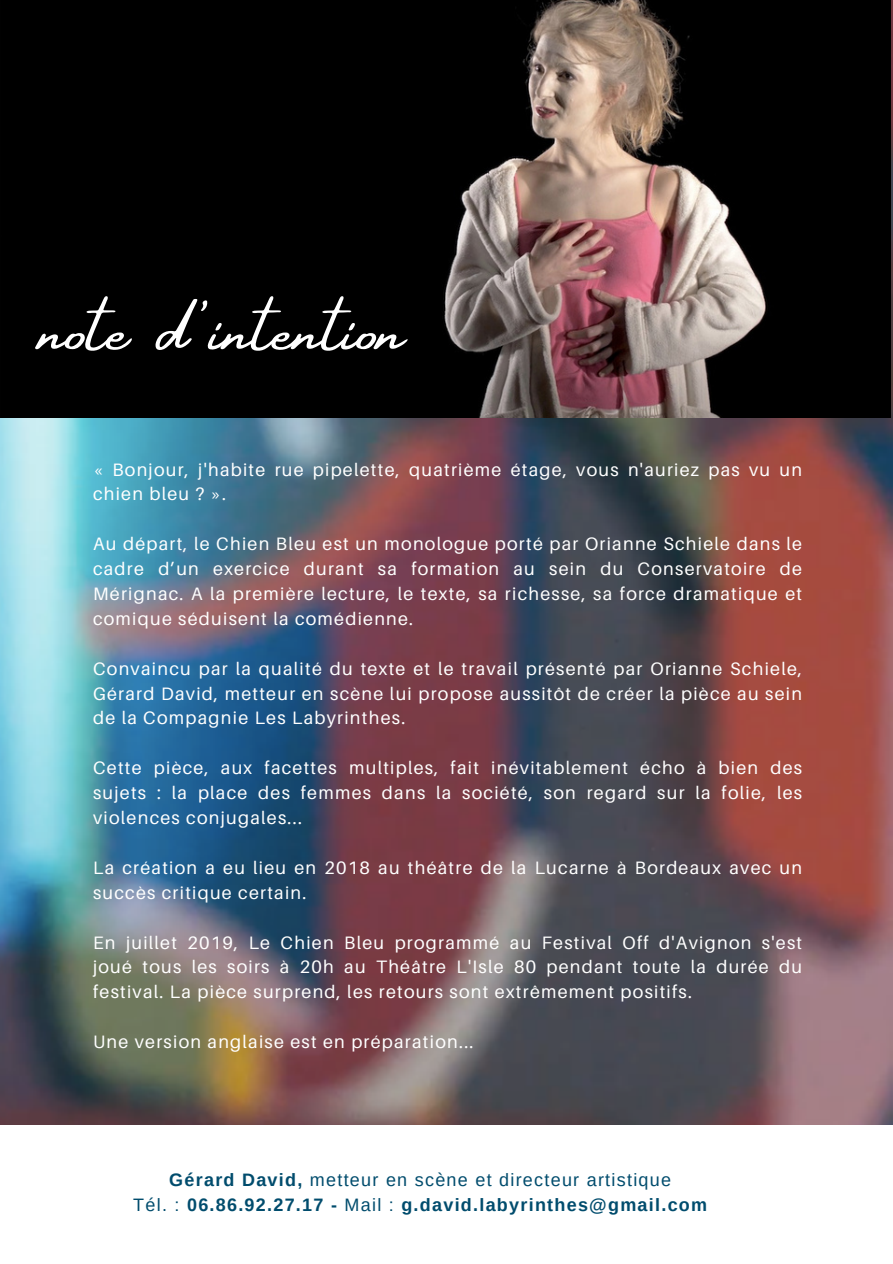
<style>
.page{position:relative;width:893px;height:1264px;background:#fff}
.page>*{position:absolute;margin:0;border:0;box-sizing:border-box;transform-origin:0 0}
.t1{font:76.5px "Amsterdam Four";color:#fff}
.t2{font:18px/24.9px "Aileron";letter-spacing:.07em;color:#fff;text-align:justify}
.t3{font:700 18px "Arimo";letter-spacing:.07em;color:#004c6d}
.t4{font:18px "Arimo";letter-spacing:.07em;color:#004c6d}
.s1{font-weight:700}
.s2{font-weight:400}
</style>
<div class="page">
<img style="left:0;top:0;width:892px;height:1125px">
<img style="left:0;top:0;width:890px;height:417px">
<p class="t1" style="left:39px;top:287px;width:367px">note d'intention</p>
<p class="t2" style="left:93px;top:456px;width:710px">« Bonjour, j'habite rue pipelette, quatrième étage, vous n'auriez pas vu un chien bleu ? ».</p>
<p class="t2" style="left:93px;top:531px;width:710px">Au départ, le Chien Bleu est un monologue porté par Orianne Schiele dans le cadre d’un exercice durant sa formation au sein du Conservatoire de Mérignac. A la première lecture, le texte, sa richesse, sa force dramatique et comique séduisent la comédienne.</p>
<p class="t2" style="left:93px;top:655px;width:710px">Convaincu par la qualité du texte et le travail présenté par Orianne Schiele, Gérard David, metteur en scène lui propose aussitôt de créer la pièce au sein de la Compagnie Les Labyrinthes.</p>
<p class="t2" style="left:93px;top:755px;width:710px">Cette pièce, aux facettes multiples, fait inévitablement écho à bien des sujets : la place des femmes dans la société, son regard sur la folie, les violences conjugales...</p>
<p class="t2" style="left:93px;top:854px;width:710px">La création a eu lieu en 2018 au théâtre de la Lucarne à Bordeaux avec un succès critique certain.</p>
<p class="t2" style="left:93px;top:929px;width:710px">En juillet 2019, Le Chien Bleu programmé au Festival Off d'Avignon s'est joué tous les soirs à 20h au Théâtre L'Isle 80 pendant toute la durée du festival. La pièce surprend, les retours sont extrêmement positifs.</p>
<p class="t2" style="left:93px;top:1028px;width:382px">Une version anglaise est en préparation...</p>
<p class="t4" style="left:169px;top:1169px;width:503px"><span class="s1">Gérard David,</span> metteur en scène et directeur artistique</p>
<p class="t3" style="left:133px;top:1194px;width:575px"><span class="s2">Tél. :</span> 06.86.92.27.17 - <span class="s2">Mail :</span> g.david.labyrinthes@gmail.com</p>
</div>
